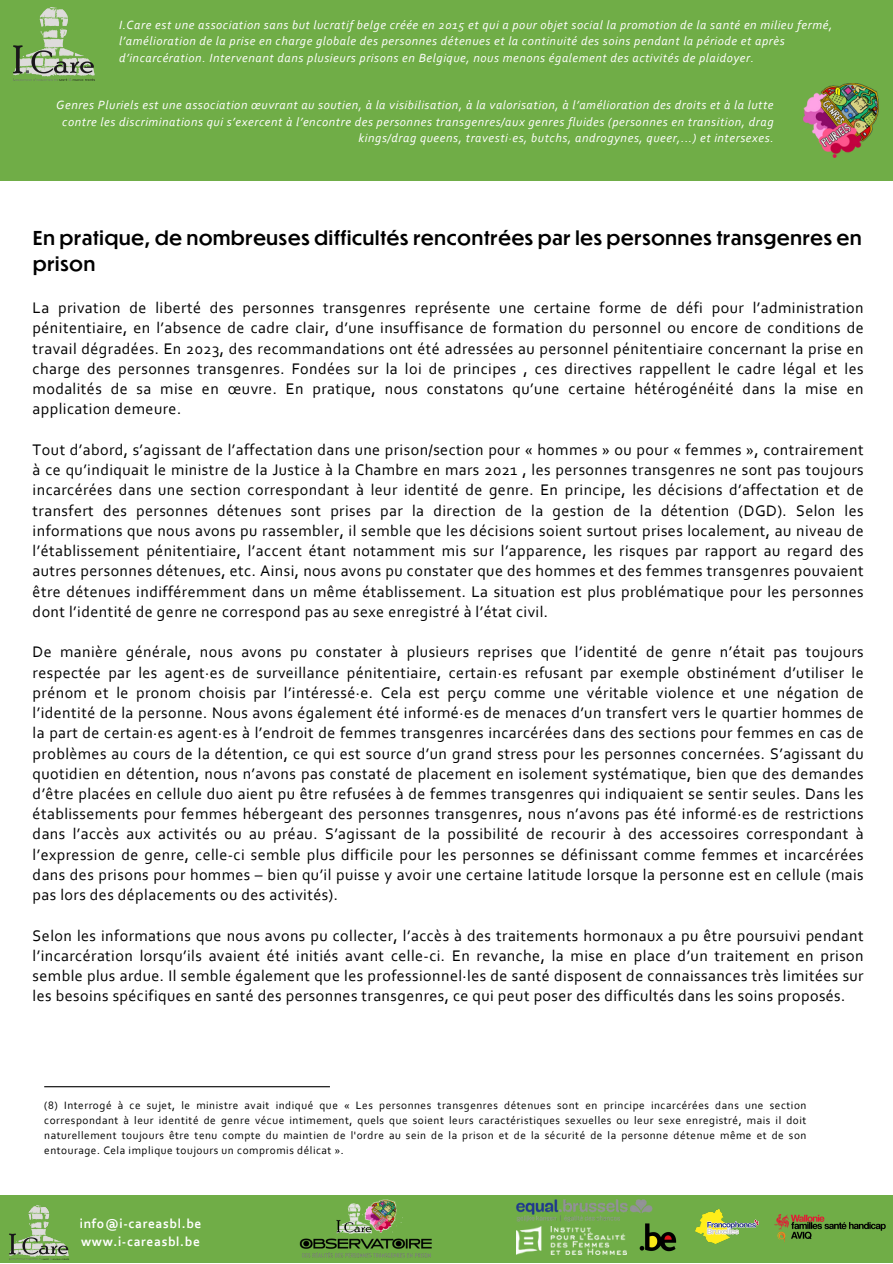
<style>
.page{position:relative;width:893px;height:1264px;background:#fff}
.page>*{position:absolute;margin:0;border:0;box-sizing:border-box;transform-origin:0 0}
.t1{font:500 18.75px/25.8px "Dunbar Tall";letter-spacing:.045em;color:#000}
.t2{font:16.05px/20.2px "Corbel";letter-spacing:.025em;color:#000;text-align:justify}
.t3{font:700 13.5px "Corbel";letter-spacing:.05em;color:#fff}
.t4{font:italic 12.45px/16.6px "Corbel";letter-spacing:.045em;color:#fff}
.t5{font:11.25px/15px "Corbel";letter-spacing:.05em;color:#000;text-align:justify}
</style>
<div class="page">
<div style="left:0;top:0;width:892px;height:181px;background:#70ad47"></div>
<hr style="left:44px;top:1086px;width:286px;height:1px;background:#000">
<img style="left:13px;top:7px;width:82px;height:74px">
<img style="left:803px;top:84px;width:75px;height:74px">
<div style="left:0;top:1194px;width:892px;height:68px;background:#70ad47"></div>
<img style="left:9px;top:1205px;width:60px;height:55px">
<img style="left:774px;top:1214px;width:112px;height:29px">
<img style="left:695px;top:1209px;width:63px;height:34px">
<img style="left:513px;top:1194px;width:142px;height:28px">
<img style="left:516px;top:1226px;width:110px;height:28px">
<img style="left:637px;top:1221px;width:40px;height:31px">
<img style="left:299px;top:1199px;width:133px;height:59px">
<p class="t4" style="left:119px;top:17px;width:714px">I.Care est une association sans but lucratif belge créée en 2015 et qui a pour objet social la promotion de la santé en milieu fermé, l’amélioration de la prise en charge globale des personnes détenues et la continuité des soins pendant la période et après d’incarcération. Intervenant dans plusieurs prisons en Belgique, nous menons également des activités de plaidoyer.</p>
<p class="t4" style="left:56px;top:97px;width:719px;text-align:right">Genres Pluriels est une association œuvrant au soutien, à la visibilisation, à la valorisation, à l’amélioration des droits et à la lutte contre les discriminations qui s’exercent à l’encontre des personnes transgenres/aux genres fluides (personnes en transition, drag kings/drag queens, travesti∙es, butchs, androgynes, queer,...) et intersexes.</p>
<p class="t1" style="left:33px;top:224px;width:829px">En pratique, de nombreuses difficultés rencontrées par les personnes transgenres en prison</p>
<p class="t2" style="left:33px;top:299px;width:832px">La privation de liberté des personnes transgenres représente une certaine forme de défi pour l’administration pénitentiaire, en l’absence de cadre clair, d’une insuffisance de formation du personnel ou encore de conditions de travail dégradées. En 2023, des recommandations ont été adressées au personnel pénitentiaire concernant la prise en charge des personnes transgenres. Fondées sur la loi de principes , ces directives rappellent le cadre légal et les modalités de sa mise en œuvre. En pratique, nous constatons qu’une certaine hétérogénéité dans la mise en application demeure.</p>
<p class="t2" style="left:33px;top:441px;width:832px">Tout d’abord, s’agissant de l’affectation dans une prison/section pour « hommes » ou pour « femmes », contrairement à ce qu’indiquait le ministre de la Justice à la Chambre en mars 2021 , les personnes transgenres ne sont pas toujours incarcérées dans une section correspondant à leur identité de genre. En principe, les décisions d’affectation et de transfert des personnes détenues sont prises par la direction de la gestion de la détention (DGD). Selon les informations que nous avons pu rassembler, il semble que les décisions soient surtout prises localement, au niveau de l’établissement pénitentiaire, l’accent étant notamment mis sur l’apparence, les risques par rapport au regard des autres personnes détenues, etc. Ainsi, nous avons pu constater que des hommes et des femmes transgenres pouvaient être détenues indifféremment dans un même établissement. La situation est plus problématique pour les personnes dont l’identité de genre ne correspond pas au sexe enregistré à l’état civil.</p>
<p class="t2" style="left:33px;top:643px;width:832px">De manière générale, nous avons pu constater à plusieurs reprises que l’identité de genre n’était pas toujours respectée par les agent∙es de surveillance pénitentiaire, certain∙es refusant par exemple obstinément d’utiliser le prénom et le pronom choisis par l’intéressé∙e. Cela est perçu comme une véritable violence et une négation de l’identité de la personne. Nous avons également été informé∙es de menaces d’un transfert vers le quartier hommes de la part de certain∙es agent∙es à l’endroit de femmes transgenres incarcérées dans des sections pour femmes en cas de problèmes au cours de la détention, ce qui est source d’un grand stress pour les personnes concernées. S’agissant du quotidien en détention, nous n’avons pas constaté de placement en isolement systématique, bien que des demandes d’être placées en cellule duo aient pu être refusées à de femmes transgenres qui indiquaient se sentir seules. Dans les établissements pour femmes hébergeant des personnes transgenres, nous n’avons pas été informé∙es de restrictions dans l’accès aux activités ou au préau. S’agissant de la possibilité de recourir à des accessoires correspondant à l’expression de genre, celle-ci semble plus difficile pour les personnes se définissant comme femmes et incarcérées dans des prisons pour hommes – bien qu’il puisse y avoir une certaine latitude lorsque la personne est en cellule (mais pas lors des déplacements ou des activités).</p>
<p class="t2" style="left:33px;top:926px;width:832px">Selon les informations que nous avons pu collecter, l’accès à des traitements hormonaux a pu être poursuivi pendant l’incarcération lorsqu’ils avaient été initiés avant celle-ci. En revanche, la mise en place d’un traitement en prison semble plus ardue. Il semble également que les professionnel∙ les de santé disposent de connaissances très limitées sur les besoins spécifiques en santé des personnes transgenres, ce qui peut poser des difficultés dans les soins proposés.</p>
<p class="t5" style="left:44px;top:1098px;width:763px">(8) Interrogé à ce sujet, le ministre avait indiqué que « Les personnes transgenres détenues sont en principe incarcérées dans une section correspondant à leur identité de genre vécue intimement, quels que soient leurs caractéristiques sexuelles ou leur sexe enregistré, mais il doit naturellement toujours être tenu compte du maintien de l'ordre au sein de la prison et de la sécurité de la personne détenue même et de son entourage. Cela implique toujours un compromis délicat ».</p>
<p class="t3" style="left:80px;top:1218px;width:123px">info@i-careasbl.be</p>
<p class="t3" style="left:81px;top:1236px;width:120px">www.i-careasbl.be</p>
</div>
